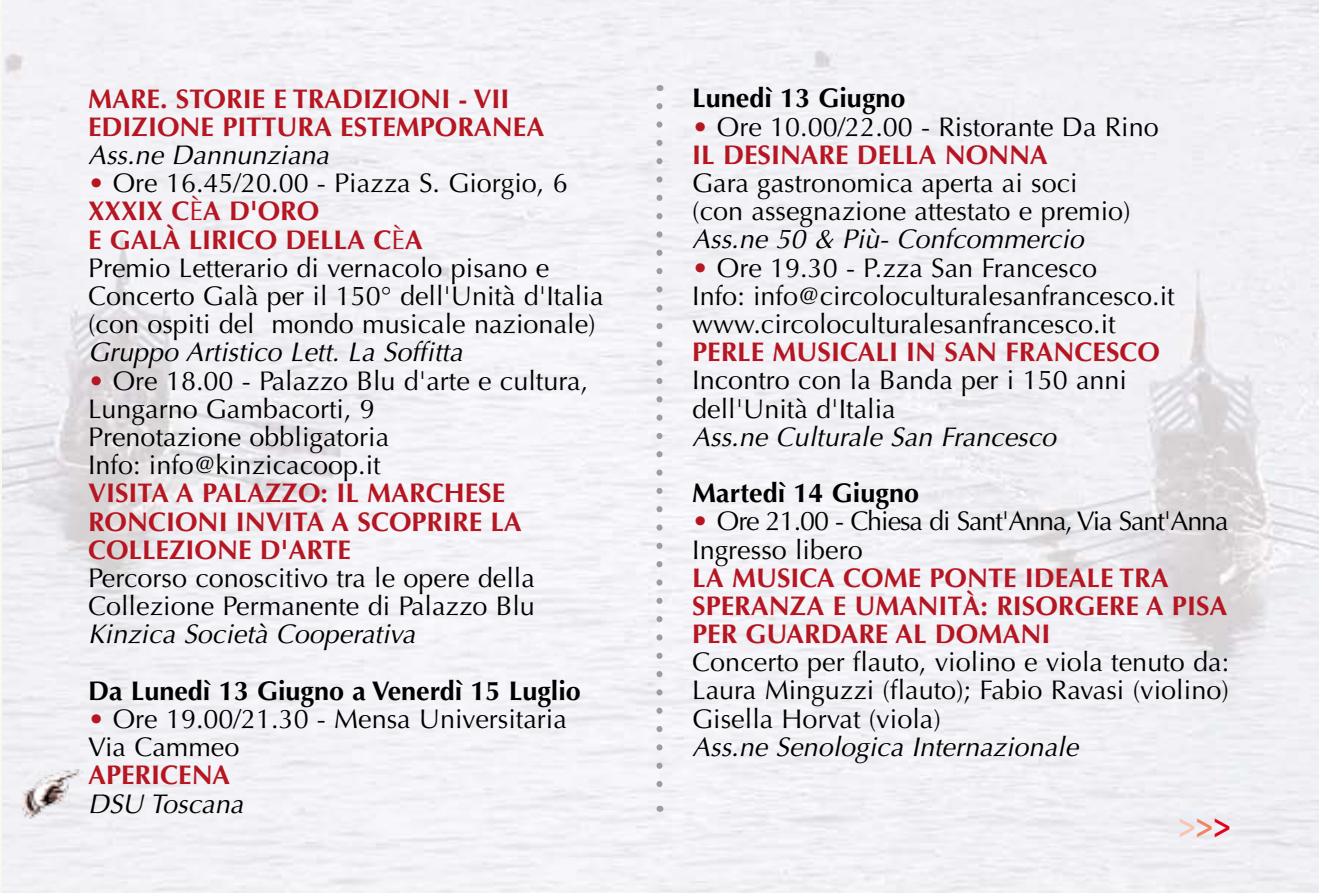
<style>
.page{position:relative;width:1319px;height:893px;background:#fff}
.page>*{position:absolute;margin:0;border:0;box-sizing:border-box;transform-origin:0 0}
.t1{font:700 36px "Optima";color:#f8c5af;scale:.8 1}
.t2{font:27px/28.2px "Optima";color:#000}
.t3{font:700 27px/28.2px "Optima";color:#b51621}
.t4{font:italic 27px "Optima";color:#000}
.t5{font:700 27px "Optima";color:#000}
.t6{font:27px/28.2px "Optima";letter-spacing:-.04em;color:#000}
.s1{font-weight:700;color:#b51621}
.s2{color:#b51621}
.s3{color:#ef8462}
.s4{color:#e2001b}
</style>
<div class="page">
<svg style="left:656px;top:106px;width:6px;height:694px"></svg>
<img style="left:22px;top:769px;width:61px;height:49px">
<p class="t3" style="left:88px;top:85px;width:458px">MARE. STORIE E TRADIZIONI - VII<br>EDIZIONE PITTURA ESTEMPORANEA</p>
<p class="t4" style="left:88px;top:139px;width:242px">Ass.ne Dannunziana</p>
<p class="t2" style="left:88px;top:169px;width:517px"><span class="s1">•</span> Ore 16.45/20.00 - Piazza S. Giorgio, 6<br><span class="s1">XXXIX C</span><span class="s2">è</span><span class="s1">A D'ORO<br>E GALà LIRICO DELLA C</span><span class="s2">è</span><span class="s1">A<br></span>Premio Letterario di vernacolo pisano e Concerto Galà per il 150° dell'Unità d'Italia (con ospiti del mondo musicale nazionale)</p>
<p class="t4" style="left:88px;top:337px;width:376px">Gruppo Artistico Lett. La Soffitta</p>
<p class="t2" style="left:88px;top:367px;width:501px"><span class="s1">•</span> Ore 18.00 - Palazzo Blu d'arte e cultura,<br>Lungarno Gambacorti, 9<br>Prenotazione obbligatoria<br>Info: info@kinzicacoop.it</p>
<p class="t3" style="left:88px;top:479px;width:435px">VISITA A PALAZZO: IL MARCHESE<br>RONCIONI INVITA A SCOPRIRE LA<br>COLLEZIONE D'ARTE</p>
<p class="t2" style="left:88px;top:564px;width:448px">Percorso conoscitivo tra le opere della<br>Collezione Permanente di Palazzo Blu</p>
<p class="t4" style="left:88px;top:618px;width:329px">Kinzica Società Cooperativa</p>
<p class="t5" style="left:88px;top:675px;width:494px">Da Lunedì 13 Giugno a Venerdì 15 Luglio</p>
<p class="t2" style="left:88px;top:705px;width:480px"><span class="s1">•</span> Ore 19.00/21.30 - Mensa Universitaria<br>Via Cammeo</p>
<p class="t3" style="left:88px;top:761px;width:144px">APERICENA</p>
<p class="t4" style="left:88px;top:788px;width:157px">DSU Toscana</p>
<p class="t5" style="left:692px;top:83px;width:215px">Lunedì 13 Giugno</p>
<p class="t2" style="left:692px;top:113px;width:468px"><span class="s1">•</span> Ore 10.00/22.00 - Ristorante Da Rino<br><span class="s1">IL DESINARE DELLA NONNA</span></p>
<p class="t2" style="left:692px;top:169px;width:440px">Gara gastronomica aperta ai soci (con assegnazione attestato e premio)</p>
<p class="t4" style="left:692px;top:224px;width:393px">Ass.ne 50 &amp; Più- Confcommercio</p>
<p class="t2" style="left:692px;top:254px;width:484px"><span class="s1">•</span> Ore 19.30 - P.zza San Francesco<br>Info: info@circoloculturalesanfrancesco.it www.circoloculturalesanfrancesco.it</p>
<p class="t3" style="left:692px;top:338px;width:469px">PERLE MUSICALI IN SAN FRANCESCO</p>
<p class="t2" style="left:692px;top:366px;width:436px">Incontro con la Banda per i 150 anni dell'Unità d'Italia</p>
<p class="t4" style="left:692px;top:421px;width:365px">Ass.ne Culturale San Francesco</p>
<p class="t5" style="left:692px;top:477px;width:228px">Martedì 14 Giugno</p>
<p class="t6" style="left:692px;top:507px;width:538px"><span class="s1">•</span> Ore 21.00 - Chiesa di Sant'Anna, Via Sant'Anna<br>Ingresso libero</p>
<p class="t3" style="left:692px;top:564px;width:536px">LA MUSICA COME PONTE IDEALE TRA<br>SPERANZA E UMANITà: RISORGERE A PISA<br>PER GUARDARE AL DOMANI</p>
<p class="t2" style="left:692px;top:648px;width:538px;text-align:justify">Concerto per flauto, violino e viola tenuto da:<br>Laura Minguzzi (flauto); Fabio Ravasi (violino)<br>Gisella Horvat (viola)</p>
<p class="t4" style="left:692px;top:731px;width:387px">Ass.ne Senologica Internazionale</p>
<h1 class="t1" style="left:1178px;top:804px;width:67px">&gt;<span class="s3">&gt;</span><span class="s4">&gt;</span></h1>
</div>
